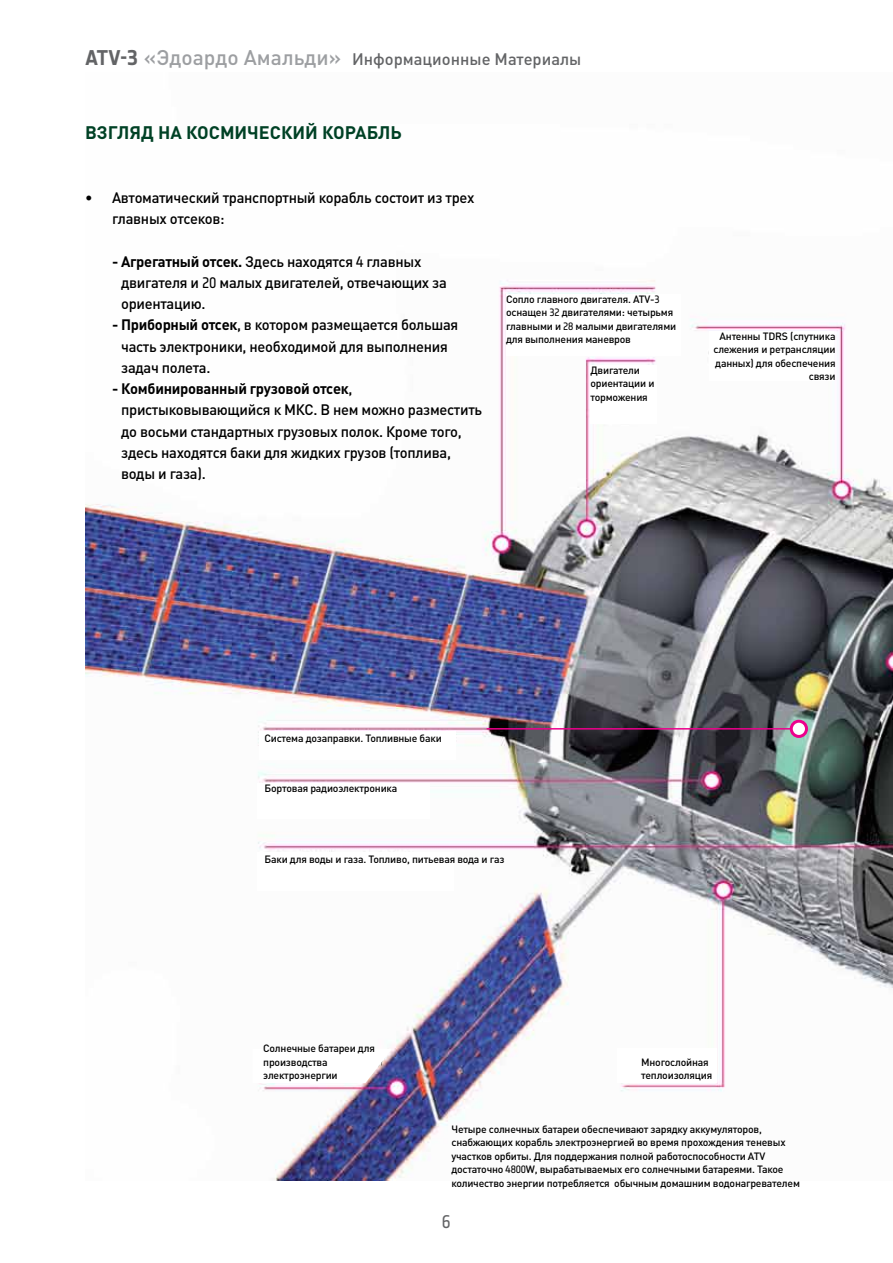
<style>
.page{position:relative;width:893px;height:1263px;background:#fff}
.page>*{position:absolute;margin:0;border:0;box-sizing:border-box;transform-origin:0 0}
.t1{font:700 18px "DIN Pro";color:#004125}
.t2{font:18px "Notes Esa";color:#636466}
.t3{font:500 16.5px "DIN Pro";color:#636466}
.t4{font:500 15px/21.3px "DIN Pro";letter-spacing:-.02em;color:#000}
.t5{font:500 10.5px/13.5px "DIN Pro";letter-spacing:-.02em;color:#000}
.s1{font-family:"Notes Style Bold Tf";font-weight:400;font-size:21px}
.s2{font-family:"Notes Esa";font-weight:700;font-size:21px}
.s3{font-size:21px;color:#9d9fa2}
.s4{font-weight:700}
</style>
<div class="page">
<img style="left:85px;top:280px;width:808px;height:901px">
<div style="left:506px;top:295px;width:175px;height:61px;background:#fff"></div>
<div style="left:257px;top:853px;width:196px;height:38px;background:#fff"></div>
<div style="left:259px;top:730px;width:196px;height:29px;background:#fff"></div>
<hr style="left:487px;top:728px;width:304px;height:1px;background:#ec008c">
<div style="left:791px;top:721px;width:15px;height:15px;background:#fff;border-radius:50%"></div>
<div style="left:790px;top:720px;width:18px;height:18px;border:3px solid #ec008c;border-radius:50%"></div>
<div style="left:590px;top:365px;width:67px;height:59px;background:#fff"></div>
<div style="left:710px;top:332px;width:124px;height:49px;background:#fff"></div>
<div style="left:617px;top:1049px;width:99px;height:34px;background:#fff"></div>
<svg style="left:253px;top:1049px;width:139px;height:34px"></svg>
<div style="left:257px;top:783px;width:172px;height:36px;background:#fff"></div>
<h2 class="t3" style="left:85px;top:49px;width:498px"><span class="s1">ATV-</span><span class="s2">3</span> <span class="s3">«Эдоардо Амальди»</span> Информационные Материалы</h2>
<h1 class="t1" style="left:85px;top:121px;width:318px">ВЗГЛЯД НА КОСМИЧЕСКИЙ КОРАБЛЬ</h1>
<h3 class="t4" style="left:112px;top:186px;width:364px;text-indent:-27px">• Автоматический транспортный корабль состоит из трех главных отсеков:</h3>
<h3 class="t4" style="left:121px;top:250px;width:327px;text-indent:-9px"><span class="s4">- Агрегатный отсек.</span> Здесь находятся 4 главных двигателя и 20 малых двигателей, отвечающих за ориентацию.</h3>
<h3 class="t4" style="left:121px;top:314px;width:339px;text-indent:-9px"><span class="s4">- Приборный отсек</span>, в котором размещается большая часть электроники, необходимой для выполнения задач полета.</h3>
<h3 class="t4" style="left:121px;top:378px;width:362px;text-indent:-9px"><span class="s4">- Комбинированный грузовой отсек</span>, пристыковывающийся к МКС. В нем можно разместить до восьми стандартных грузовых полок. Кроме того, здесь находятся баки для жидких грузов (топлива, воды и газа).</h3>
<p class="t5" style="left:506px;top:292px;width:172px">Сопло главного двигателя. ATV-3 оснащен 32 двигателями: четырьмя главными и 28 малыми двигателями для выполнения маневров</p>
<p class="t5" style="left:590px;top:363px;width:66px">Двигатели ориентации и торможения</p>
<p class="t5" style="left:713px;top:329px;width:124px;text-align:right">Антенны TDRS (спутника слежения и ретрансляции данных) для обеспечения связи</p>
<p class="t5" style="left:264px;top:731px;width:179px">Система дозаправки. Топливные баки</p>
<p class="t5" style="left:264px;top:781px;width:134px">Бортовая радиоэлектроника</p>
<p class="t5" style="left:264px;top:852px;width:241px">Баки для воды и газа. Топливо, питьевая вода и газ</p>
<p class="t5" style="left:263px;top:1041px;width:113px">Солнечные батареи для производства электроэнергии</p>
<p class="t5" style="left:641px;top:1055px;width:73px">Многослойная теплоизоляция</p>
<p class="t5" style="left:451px;top:1122px;width:350px">Четыре солнечных батареи обеспечивают зарядку аккумуляторов, снабжающих корабль электроэнергией во время прохождения теневых участков орбиты. Для поддержания полной работоспособности ATV достаточно 4800W, вырабатываемых его солнечными батареями. Такое количество энергии потребляется обычным домашним водонагревателем</p>
<h1 class="t2" style="left:442px;top:1212px;width:10px">6</h1>
</div>
